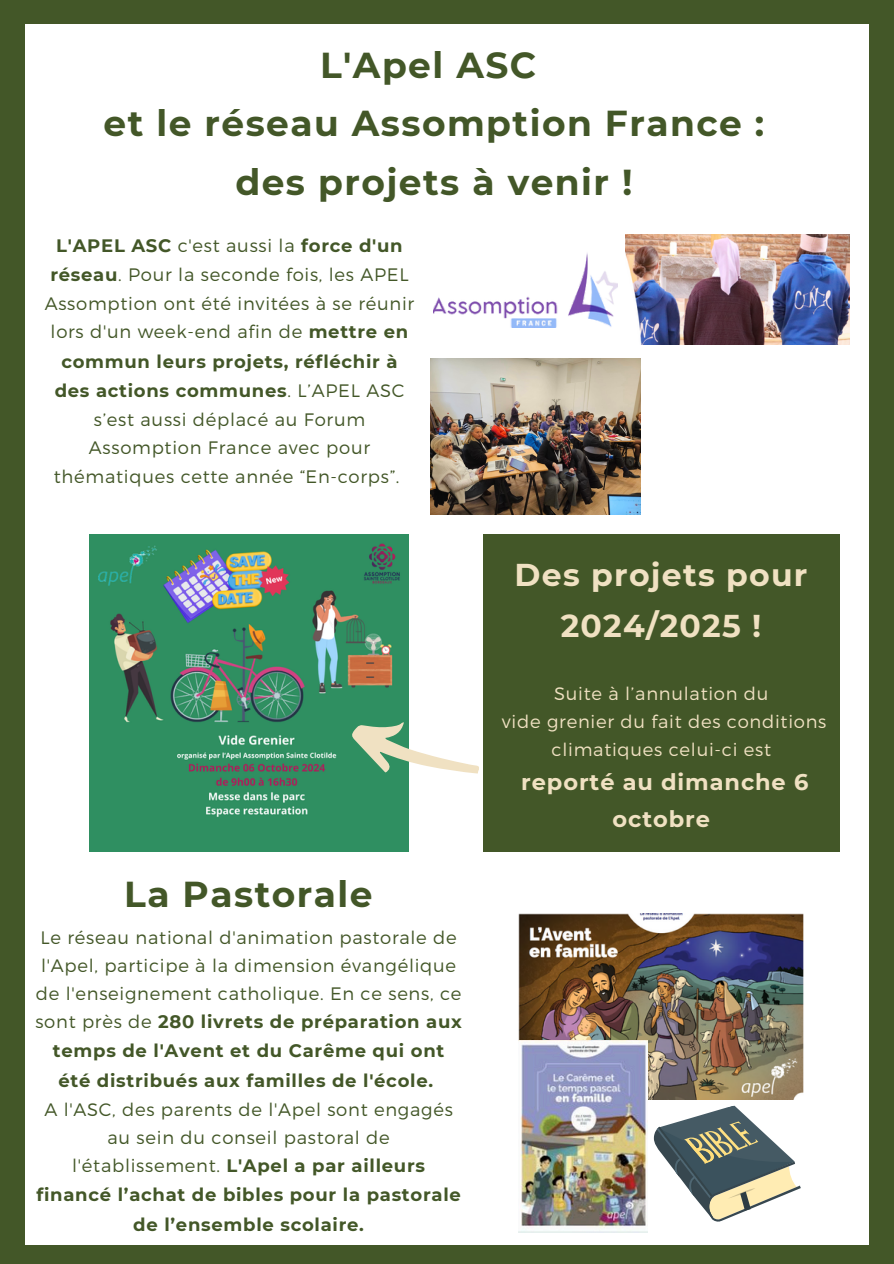
<style>
.page{position:relative;width:894px;height:1264px;background:#fff}
.page>*{position:absolute;margin:0;border:0;box-sizing:border-box;transform-origin:0 0}
.t1{font:700 36px/58.5px "Montserrat";letter-spacing:.04em;color:#435728;text-align:center}
.t2{font:700 31.5px/50.7px "Montserrat";letter-spacing:.04em;color:#f0e1c2;text-align:center}
.t3{font:700 22.5px/37.2px "Montserrat";letter-spacing:.04em;color:#f0e1c2;text-align:center}
.t4{font:300 18px/28.7px "Montserrat";letter-spacing:.04em;color:#435728;text-align:center}
.t5{font:300 18px/28.2px "Montserrat";letter-spacing:.04em;color:#f0e1c2;text-align:center}
.s1{font-weight:700}
</style>
<div class="page">
<div style="left:0;top:0;width:893px;height:1263px;background:#435728"></div>
<div style="left:25px;top:24px;width:843px;height:1220px;background:#fff"></div>
<img style="left:518px;top:913px;width:285px;height:186px">
<img style="left:518px;top:1040px;width:129px;height:192px">
<img style="left:430px;top:358px;width:210px;height:157px">
<img style="left:89px;top:534px;width:319px;height:317px">
<svg style="left:650px;top:1095px;width:153px;height:127px"></svg>
<img style="left:625px;top:235px;width:223px;height:109px">
<img style="left:434px;top:253px;width:183px;height:75px">
<div style="left:482px;top:534px;width:357px;height:317px;background:#435728"></div>
<svg style="left:344px;top:711px;width:139px;height:81px"></svg>
<p class="t1" style="left:104px;top:36px;width:662px">L'Apel ASC<br>et le réseau Assomption France : des projets à venir !</p>
<p class="t4" style="left:45px;top:230px;width:371px"><span class="s1">L'APEL ASC</span> c'est aussi la <span class="s1">force d'un réseau</span>. Pour la seconde fois, les APEL Assomption ont été invitées à se réunir lors d'un week-end afin de <span class="s1">mettre en commun leurs projets, réfléchir à des actions communes</span>. L’APEL ASC s’est aussi déplacé au Forum Assomption France avec pour thématiques cette année “En-corps”.</p>
<p class="t1" style="left:124px;top:864px;width:250px">La Pastorale</p>
<p class="t4" style="left:35px;top:922px;width:428px">Le réseau national d'animation pastorale de l'Apel, participe à la dimension évangélique de l'enseignement catholique. En ce sens, ce sont près de <span class="s1">280 livrets de préparation aux temps de l'Avent et du Carême qui ont été distribués aux familles de l'école.</span></p>
<p class="t4" style="left:36px;top:1094px;width:426px">A l'ASC, des parents de l'Apel sont engagés au sein du conseil pastoral de l'établissement. <span class="s1">L'Apel a par ailleurs financé l’achat de bibles pour la pastorale de l’ensemble scolaire.</span></p>
<p class="t2" style="left:514px;top:549px;width:294px">Des projets pour<br>2024/2025 !</p>
<p class="t5" style="left:554px;top:678px;width:216px">Suite à l’annulation du</p>
<p class="t5" style="left:502px;top:706px;width:326px">vide grenier du fait des conditions climatiques celui-ci est</p>
<p class="t3" style="left:521px;top:763px;width:288px">reporté au dimanche 6 octobre</p>
</div>
